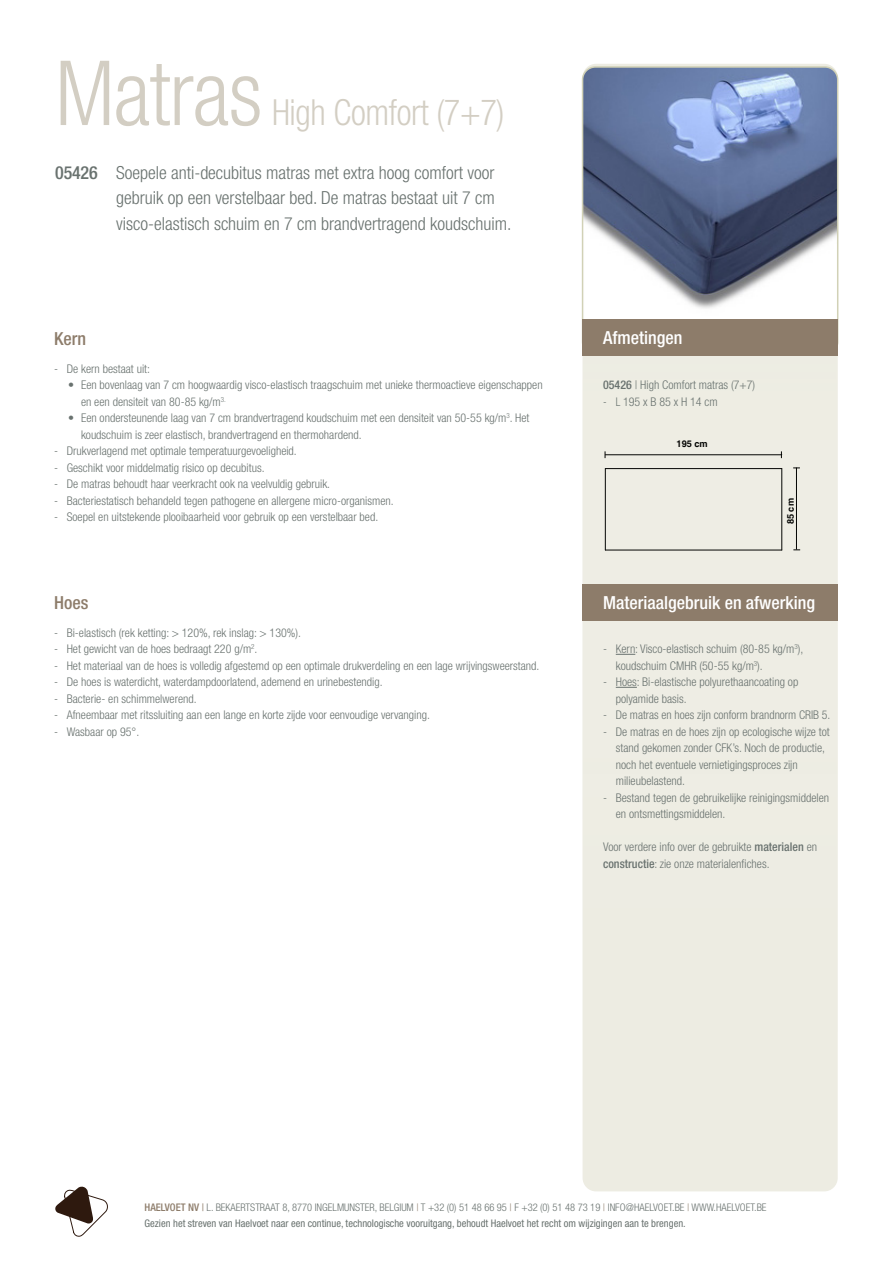
<style>
.page{position:relative;width:893px;height:1263px;background:#fff}
.page>*{position:absolute;margin:0;border:0;box-sizing:border-box;transform-origin:0 0}
.Titel{font:300 condensed 90px "Helvetica Neue LT Std";letter-spacing:-.01em;color:#d3cec3;scale:.96 1}
.Titel-2{font:300 condensed 36px "Helvetica Neue LT Std";letter-spacing:-.01em;color:#d3cec3;scale:.96 1}
.Tekst_onder_titel{font:300 condensed 18px/25.5px "Helvetica Neue LT Std";color:#69726f}
.Subtitels{font:500 condensed 18px "Helvetica Neue LT Std";color:#fff}
.Subtitels-2{font:500 condensed 18px "Helvetica Neue LT Std";color:#8d7c6a}
.Titel-3{font:500 condensed 18px "Helvetica Neue LT Std";letter-spacing:-.01em;color:#69726f}
.Algemene_beschrijvin{font:300 condensed 12px/16.5px "Helvetica Neue LT Std";color:#69726f}
.Algemene_beschrijvin-2{font:300 condensed 12px "Helvetica Neue LT Std";color:#69726f;scale:.9 1}
.t1{font:condensed 10.5px "Helvetica Neue LT Std";color:#69726f}
.t2{font:300 condensed 10.5px "Helvetica Neue LT Std";color:#69726f}
.t3{font:700 9.15px "Helvetica";color:#040503}
.s1{font-weight:500}
.s2{font-weight:500;color:#8d7c6a}
.s3{font-weight:400;color:#8d7c6a}
.s4{color:#8d7c6a}
</style>
<div class="page">
<div style="left:583px;top:214px;width:254px;height:977px;background:#edece2;border-radius:13px"></div>
<div style="left:583px;top:64px;width:255px;height:978px;border:2px solid #edece2;border-radius:13px"></div>
<div style="left:583px;top:584px;width:255px;height:37px;background:#8d7c6a"></div>
<svg style="left:55px;top:1187px;width:53px;height:49px"></svg>
<img style="left:583px;top:67px;width:255px;height:253px">
<div style="left:582px;top:66px;width:256px;height:289px;border:2px solid #d1d1b6;border-radius:13px"></div>
<div style="left:583px;top:320px;width:255px;height:36px;background:#8d7c6a"></div>
<hr style="left:605px;top:469px;width:1px;height:81px;background:#040503">
<hr style="left:605px;top:468px;width:177px;height:1px;background:#040503">
<hr style="left:605px;top:454px;width:177px;height:1px;background:#040503">
<hr style="left:781px;top:469px;width:1px;height:81px;background:#040503">
<hr style="left:605px;top:550px;width:177px;height:1px;background:#040503">
<hr style="left:796px;top:468px;width:1px;height:81px;background:#040503">
<svg style="left:616px;top:654px;width:19px;height:1px"></svg>
<svg style="left:616px;top:687px;width:21px;height:1px"></svg>
<p class="Titel" style="left:55px;top:42px;width:217px">Matras</p>
<p class="Titel-2" style="left:272px;top:92px;width:243px">High Comfort (7+7)</p>
<p class="Tekst_onder_titel" style="left:116px;top:159px;width:397px">Soepele anti-decubitus matras met extra hoog comfort voor gebruik op een verstelbaar bed. De matras bestaat uit 7 cm visco-elastisch schuim en 7 cm brandvertragend koudschuim.</p>
<p class="Titel-3" style="left:55px;top:162px;width:44px">05426</p>
<p class="Subtitels-2" style="left:54px;top:327px;width:34px">Kern</p>
<p class="Algemene_beschrijvin" style="left:54px;top:360px;width:98px">- De kern bestaat uit:</p>
<p class="Algemene_beschrijvin" style="left:81px;top:376px;width:463px;text-indent:-13px">• Een bovenlaag van 7 cm hoogwaardig visco-elastisch traagschuim met unieke thermoactieve eigenschappen en een densiteit van 80-85 kg/m<sup>3.</sup></p>
<p class="Algemene_beschrijvin" style="left:81px;top:409px;width:450px;text-indent:-13px">• Een ondersteunende laag van 7 cm brandvertragend koudschuim met een densiteit van 50-55 kg/m<sup>3</sup>. Het koudschuim is zeer elastisch, brandvertragend en thermohardend.</p>
<p class="Algemene_beschrijvin" style="left:54px;top:442px;width:244px">- Drukverlagend met optimale temperatuurgevoeligheid.</p>
<p class="Algemene_beschrijvin" style="left:54px;top:459px;width:212px">- Geschikt voor middelmatig risico op decubitus.</p>
<p class="Algemene_beschrijvin" style="left:54px;top:475px;width:278px">- De matras behoudt haar veerkracht ook na veelvuldig gebruik.</p>
<p class="Algemene_beschrijvin" style="left:54px;top:492px;width:341px">- Bacteriestatisch behandeld tegen pathogene en allergene micro-organismen.</p>
<p class="Algemene_beschrijvin" style="left:54px;top:508px;width:326px">- Soepel en uitstekende plooibaarheid voor gebruik op een verstelbaar bed.</p>
<p class="Subtitels-2" style="left:54px;top:592px;width:36px">Hoes</p>
<p class="Algemene_beschrijvin" style="left:54px;top:624px;width:249px">- Bi-elastisch (rek ketting: &gt; 120%, rek inslag: &gt; 130%).</p>
<p class="Algemene_beschrijvin" style="left:54px;top:640px;width:205px">- Het gewicht van de hoes bedraagt 220 g/m<sup>2</sup>.</p>
<p class="Algemene_beschrijvin" style="left:54px;top:657px;width:487px">- Het materiaal van de hoes is volledig afgestemd op een optimale drukverdeling en een lage wrijvingsweerstand.</p>
<p class="Algemene_beschrijvin" style="left:54px;top:673px;width:330px">- De hoes is waterdicht, waterdampdoorlatend, ademend en urinebestendig.</p>
<p class="Algemene_beschrijvin" style="left:54px;top:690px;width:144px">- Bacterie- en schimmelwerend.</p>
<p class="Algemene_beschrijvin" style="left:54px;top:706px;width:378px">- Afneembaar met ritssluiting aan een lange en korte zijde voor eenvoudige vervanging.</p>
<p class="Algemene_beschrijvin" style="left:54px;top:723px;width:87px">- Wasbaar op 95°.</p>
<p class="Subtitels" style="left:603px;top:327px;width:81px">Afmetingen</p>
<p class="Algemene_beschrijvin" style="left:603px;top:376px;width:154px"><span class="s1">05426</span> | High Comfort matras (7+7)</p>
<p class="Algemene_beschrijvin-2" style="left:603px;top:394px;width:129px">- L 195 x B 85 x H 14 cm</p>
<p class="t3" style="left:677px;top:438px;width:33px">195 cm</p>
<p class="t3" style="left:785px;top:524px;width:28px;rotate:-90deg">85 cm</p>
<p class="Subtitels" style="left:603px;top:592px;width:214px">Materiaalgebruik en afwerking</p>
<p class="Algemene_beschrijvin" style="left:616px;top:640px;width:189px;text-indent:-13px">- Kern: Visco-elastisch schuim (80-85 kg/m<sup>3</sup>), koudschuim CMHR (50-55 kg/m<sup>3</sup>).</p>
<p class="Algemene_beschrijvin" style="left:616px;top:673px;width:184px;text-indent:-13px">- Hoes: Bi-elastische polyurethaancoating op polyamide basis.</p>
<p class="Algemene_beschrijvin" style="left:603px;top:706px;width:229px">- De matras en hoes zijn conform brandnorm CRIB 5.</p>
<p class="Algemene_beschrijvin" style="left:616px;top:723px;width:216px;text-indent:-13px">- De matras en de hoes zijn op ecologische wijze tot stand gekomen zonder CFK’s. Noch de productie, noch het eventuele vernietigingsproces zijn milieubelastend.</p>
<p class="Algemene_beschrijvin" style="left:616px;top:789px;width:215px;text-indent:-13px">- Bestand tegen de gebruikelijke reinigingsmiddelen en ontsmettingsmiddelen.</p>
<p class="Algemene_beschrijvin" style="left:603px;top:838px;width:216px">Voor verdere info over de gebruikte <span class="s1">materialen</span> en <span class="s1">constructie</span>: zie onze materialenfiches.</p>
<p class="t2" style="left:145px;top:1201px;width:623px"><span class="s2">HAELVOET NV</span> <span class="s3">|</span> L. BEKAERTSTRAAT 8, 8770 INGELMUNSTER, BELGIUM <span class="s4">|</span> T +32 (0) 51 48 66 95 <span class="s4">|</span> F +32 (0) 51 48 73 19 <span class="s4">|</span> INFO@HAELVOET.BE <span class="s4">|</span> WWW.HAELVOET.BE</p>
<p class="t1" style="left:145px;top:1217px;width:543px">Gezien het streven van Haelvoet naar een continue, technologische vooruitgang, behoudt Haelvoet het recht om wijzigingen aan te brengen.</p>
</div>
